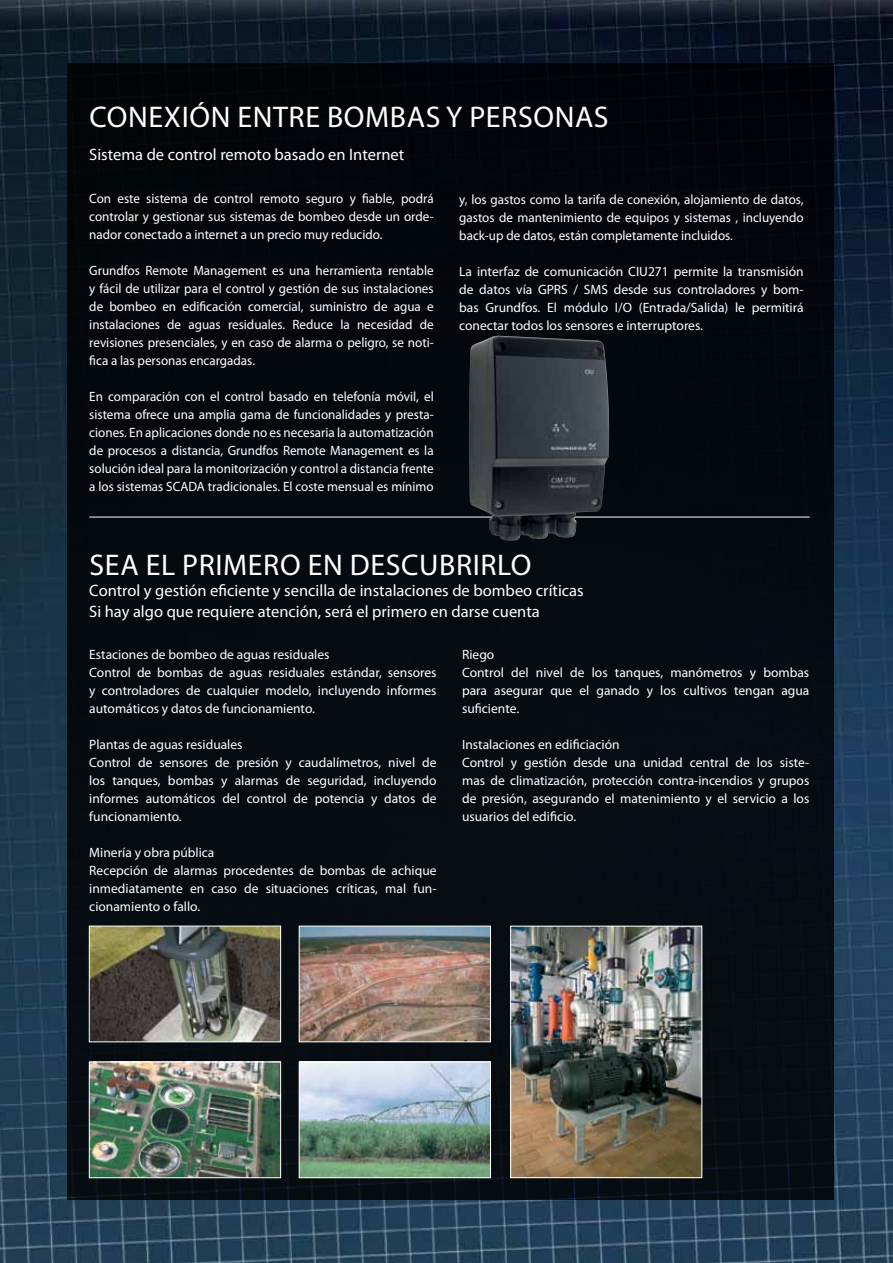
<style>
.page{position:relative;width:893px;height:1263px;background:#fff}
.page>*{position:absolute;margin:0;border:0;box-sizing:border-box;transform-origin:0 0}
.t1{font:30px "Myriad Pro";letter-spacing:.02em;color:#fff}
.t2{font:16.5px/21px "Myriad Pro";color:#fff}
.t3{font:13.5px/18px "Myriad Pro";color:#fff;text-align:justify}
</style>
<div class="page">
<img style="left:0;top:0;width:893px;height:1263px">
<div style="left:67px;top:63px;width:766px;height:1137px;background:#050a0f"></div>
<hr style="left:89px;top:517px;width:721px;height:1px;background:#fff">
<img style="left:469px;top:336px;width:140px;height:205px">
<img style="left:91px;top:1063px;width:188px;height:113px">
<div style="left:89px;top:1061px;width:192px;height:117px;border:1px solid #fff"></div>
<img style="left:91px;top:928px;width:188px;height:112px">
<div style="left:89px;top:926px;width:192px;height:116px;border:1px solid #fff"></div>
<img style="left:301px;top:928px;width:188px;height:112px">
<div style="left:299px;top:926px;width:192px;height:116px;border:1px solid #fff"></div>
<img style="left:301px;top:1063px;width:188px;height:113px">
<div style="left:299px;top:1061px;width:192px;height:117px;border:1px solid #fff"></div>
<img style="left:512px;top:928px;width:188px;height:248px">
<div style="left:510px;top:926px;width:192px;height:252px;border:1px solid #fff"></div>
<h1 class="t1" style="left:90px;top:99px;width:521px">ConEXIÓN ENTRE BOM BAS Y PERSONAS</h1>
<p class="t2" style="left:89px;top:144px;width:317px">Sistema de control remoto basado en Internet</p>
<p class="t3" style="left:89px;top:190px;width:346px">Con este sistema de control remoto seguro y fiable, podrá controlar y gestionar sus sistemas de bombeo desde un orde&shy;nador conectado a internet a un precio muy reducido.</p>
<p class="t3" style="left:89px;top:262px;width:346px">Grundfos Remote Management es una herramienta rentable y fácil de utilizar para el control y gestión de sus instalaciones de bombeo en edificación comercial, suministro de agua e instalaciones de aguas residuales. Reduce la necesidad de revisiones presenciales, y en caso de alarma o peligro, se noti&shy;fica a las personas encargadas.</p>
<p class="t3" style="left:89px;top:388px;width:346px">En comparación con el control basado en telefonía móvil, el sistema ofrece una amplia gama de funcionalidades y presta&shy;ciones. En aplicaciones donde no es necesaria la automatización de procesos a distancia, Grundfos Remote Management es la solución ideal para la monitorización y control a distancia frente a los sistemas SCADA tradicionales. El coste mensual es mínimo</p>
<p class="t3" style="left:459px;top:190px;width:346px">y, los gastos como la tarifa de conexión, alojamiento de datos, gastos de mantenimiento de equipos y sistemas , incluyendo back-up de datos, están completamente incluidos.</p>
<p class="t3" style="left:459px;top:262px;width:346px">La interfaz de comunicación CIU271 permite la transmisión de datos vía GPRS / SMS desde sus controladores y bom&shy;bas Grundfos. El módulo I/O (Entrada/Salida) le permitirá conectar todos los sensores e interruptores.</p>
<h1 class="t1" style="left:90px;top:546px;width:346px">sea el primero en descubrirl</h1>
<h1 class="t1" style="left:511px;top:546px;width:22px">o</h1>
<p class="t2" style="left:89px;top:580px;width:496px">Control y gestión eficiente y sencilla de instalaciones de bombeo críticas<br>Si hay algo que requiere atención, será el primero en darse cuenta</p>
<p class="t3" style="left:89px;top:645px;width:349px;text-align:left">Estaciones de bombeo de aguas residuales<br>Control de bombas de aguas residuales estándar, sensores y controladores de cualquier modelo, incluyendo informes automáticos y datos de funcionamiento.</p>
<p class="t3" style="left:89px;top:735px;width:349px;text-align:left">Plantas de aguas residuales<br>Control de sensores de presión y caudalímetros, nivel de los tanques, bombas y alarmas de seguridad, incluyendo informes automáticos del control de potencia y datos de funcionamiento.</p>
<p class="t3" style="left:89px;top:843px;width:349px;text-align:left">Minería y obra pública<br>Recepción de alarmas procedentes de bombas de achique inmediatamente en caso de situaciones críticas, mal fun&shy;cionamiento o fallo.</p>
<p class="t3" style="left:462px;top:645px;width:349px;text-align:left">Riego<br>Control del nivel de los tanques, manómetros y bombas para asegurar que el ganado y los cultivos tengan agua suficiente.</p>
<p class="t3" style="left:462px;top:735px;width:349px;text-align:left">Instalaciones en edificiación<br>Control y gestión desde una unidad central de los siste&shy;mas de climatización, protección contra-incendios y grupos de presión, asegurando el matenimiento y el servicio a los usuarios del edificio.</p>
</div>
